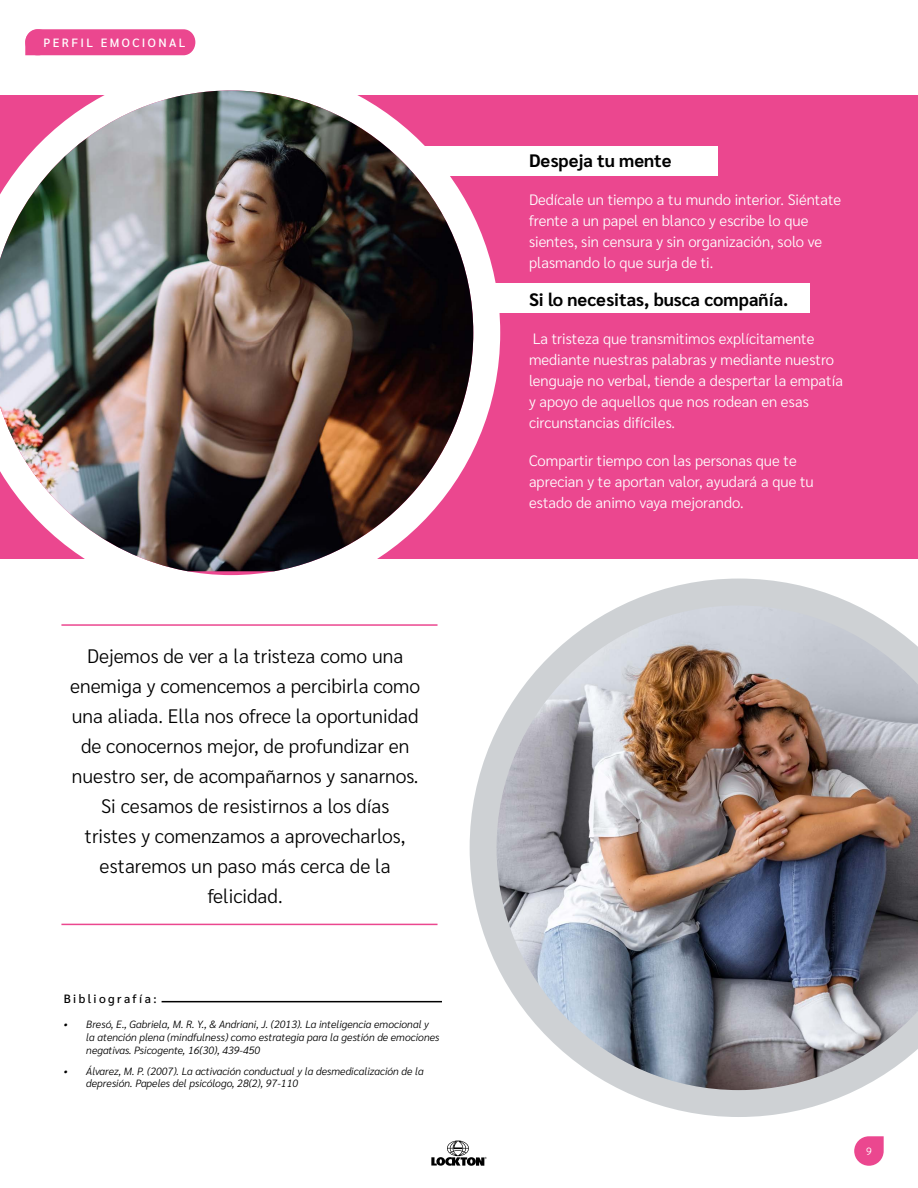
<style>
.page{position:relative;width:918px;height:1188px;background:#fff}
.page>*{position:absolute;margin:0;border:0;box-sizing:border-box;transform-origin:0 0}
.t1{font:300 19.5px/30px "Sarabun";color:#000;text-align:center}
.t2{font:700 18px "Sarabun";color:#000}
.t3{font:300 15px/21px "Sarabun";color:#fff}
.t4{font:500 12px "Sarabun";letter-spacing:.2em;color:#fff}
.t5{font:500 12px "Sarabun";letter-spacing:.2em;color:#000}
.t6{font:italic 300 10.5px/12.6px "Sarabun";color:#000}
.t7{font:300 10.5px "Sarabun";color:#fff}
</style>
<div class="page">
<svg style="left:431px;top:1140px;width:56px;height:26px"></svg>
<div style="left:25px;top:29px;width:170px;height:26px;background:#eb478f;border-radius:12px"></div>
<svg style="left:25px;top:29px;width:26px;height:26px"></svg>
<hr style="left:162px;top:1001px;width:280px;height:1px;background:#000">
<div style="left:0;top:96px;width:918px;height:463px;background:#eb478f"></div>
<svg style="left:225px;top:95px;width:275px;height:481px"></svg>
<img style="left:0;top:90px;width:473px;height:481px">
<svg style="left:470px;top:579px;width:386px;height:538px"></svg>
<img style="left:497px;top:605px;width:421px;height:485px">
<hr style="left:61px;top:924px;width:377px;height:1px;background:#eb478f">
<hr style="left:61px;top:624px;width:377px;height:2px;background:#eb478f">
<div style="left:421px;top:146px;width:297px;height:30px;background:#fff"></div>
<div style="left:491px;top:283px;width:318px;height:30px;background:#fff"></div>
<svg style="left:854px;top:1136px;width:30px;height:30px"></svg>
<p class="t4" style="left:43px;top:36px;width:143px">PERFIL EMOCIONAL</p>
<p class="t1" style="left:70px;top:641px;width:352px">Dejemos de ver a la tristeza como una enemiga y comencemos a percibirla como una aliada. Ella nos ofrece la oportunidad de conocernos mejor, de profundizar en nuestro ser, de acompañarnos y sanarnos.<br>Si cesamos de resistirnos a los días<br>tristes y comenzamos a aprovecharlos, estaremos un paso más cerca de la felicidad.</p>
<p class="t5" style="left:64px;top:992px;width:94px">Bibliografía:</p>
<p class="t6" style="left:86px;top:1019px;width:355px;text-indent:-23px">• Bresó, E., Gabriela, M. R. Y., &amp; Andriani, J. (2013). La inteligencia emocional y la atención plena (mindfulness) como estrategia para la gestión de emociones negativas. Psicogente, 16(30), 439-450</p>
<p class="t6" style="left:86px;top:1065px;width:339px;text-indent:-23px">• Álvarez, M. P. (2007). La activación conductual y la desmedicalización de la depresión. Papeles del psicólogo, 28(2), 97-110</p>
<p class="t2" style="left:529px;top:151px;width:144px">Despeja tu mente</p>
<p class="t3" style="left:529px;top:190px;width:314px">Dedícale un tiempo a tu mundo interior. Siéntate frente a un papel en blanco y escribe lo que sientes, sin censura y sin organización, solo ve plasmando lo que surja de ti.</p>
<p class="t2" style="left:529px;top:290px;width:261px">Si lo necesitas, busca compañía.</p>
<p class="t3" style="left:529px;top:329px;width:316px">La tristeza que transmitimos explícitamente mediante nuestras palabras y mediante nuestro lenguaje no verbal, tiende a despertar la empatía y apoyo de aquellos que nos rodean en esas circunstancias difíciles.</p>
<p class="t3" style="left:529px;top:451px;width:286px">Compartir tiempo con las personas que te aprecian y te aportan valor, ayudará a que tu estado de animo vaya mejorando.</p>
<p class="t7" style="left:866px;top:1145px;width:7px">9</p>
</div>
